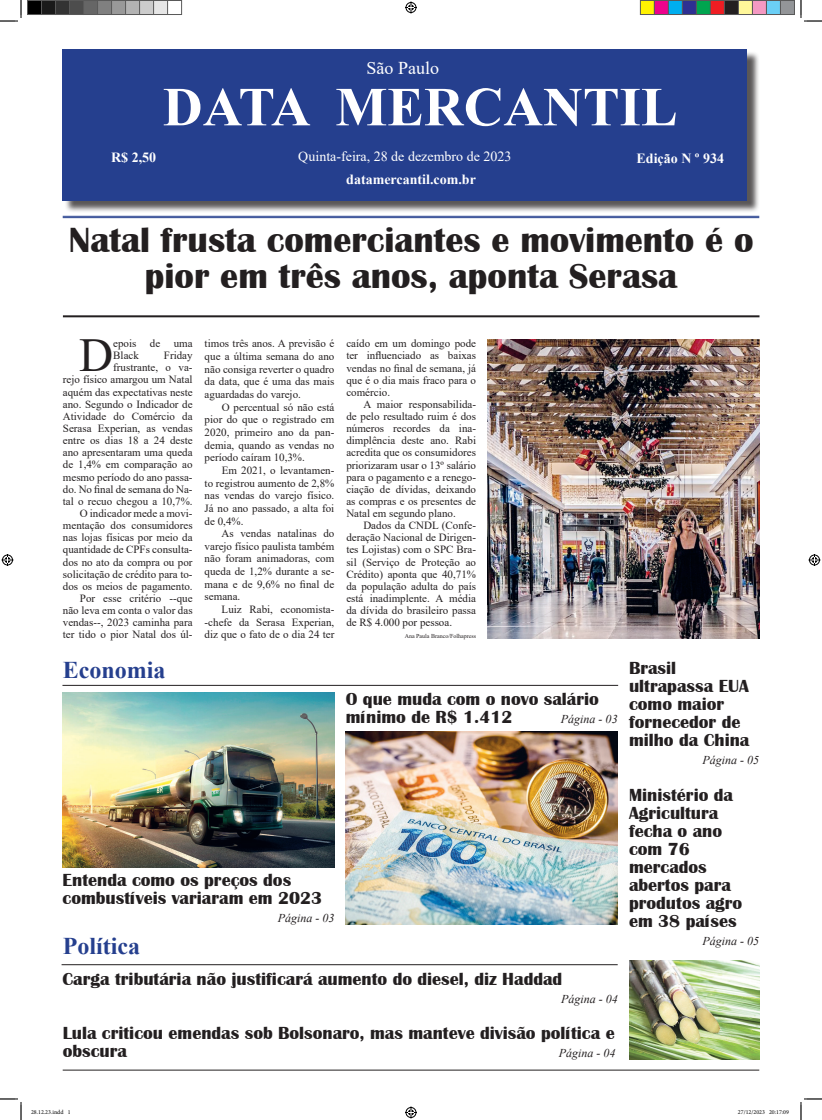
<style>
.page{position:relative;width:822px;height:1120px;background:#fff}
.page>*{position:absolute;margin:0;border:0;box-sizing:border-box;transform-origin:0 0}
.t1{font:700 55px "Times New Roman";color:#fff}
.t2{font:47.2px "Times New Roman";color:#231f20}
.t3{font:700 36px/36px "Britannic";color:#231f20;text-align:center}
.t4{font:700 24px "Times New Roman";color:#253f8e}
.t5{font:700 18px/18px "Britannic";color:#231f20}
.t6{font:18px "Times New Roman";color:#fff}
.t7{font:700 14px "Times New Roman";color:#fff}
.t8{font:14px "Times New Roman";color:#fff}
.t9{font:italic 12px "Times New Roman";color:#231f20}
.t10{font:11px/12.1px "Times New Roman";color:#231f20;text-align:justify}
.t11{font:6px "Minion Pro";color:#000}
.t12{font:6px "Times New Roman";color:#231f20}
</style>
<div class="page">
<div style="left:64px;top:51px;width:695px;height:162px;background:#231f20;opacity:.75"></div>
<div style="left:63px;top:49px;width:684px;height:152px;background:#253f8e"></div>
<hr style="left:63px;top:216px;width:696px;height:1px;background:#253f8e">
<hr style="left:63px;top:217px;width:696px;height:1px;background:#253f8e">
<hr style="left:63px;top:1069px;width:696px;height:1px;background:#231f20">
<hr style="left:63px;top:315px;width:696px;height:2px;background:#231f20">
<hr style="left:62px;top:684px;width:556px;height:1px;background:#231f20">
<hr style="left:62px;top:964px;width:555px;height:1px;background:#231f20">
<img style="left:63px;top:692px;width:272px;height:175px">
<img style="left:346px;top:731px;width:271px;height:193px">
<img style="left:629px;top:960px;width:130px;height:98px">
<img style="left:487px;top:339px;width:272px;height:299px">
<svg style="left:0;top:0;width:22px;height:22px"></svg>
<svg style="left:0;top:1098px;width:22px;height:21px"></svg>
<svg style="left:800px;top:0;width:22px;height:22px"></svg>
<svg style="left:800px;top:1098px;width:22px;height:21px"></svg>
<svg style="left:405px;top:2px;width:12px;height:12px"></svg>
<svg style="left:405px;top:1106px;width:12px;height:12px"></svg>
<svg style="left:2px;top:554px;width:12px;height:12px"></svg>
<svg style="left:808px;top:554px;width:12px;height:12px"></svg>
<div style="left:28px;top:1px;width:14px;height:14px;background:#000"></div>
<div style="left:27px;top:0;width:15px;height:15px;border:1px solid #595959"></div>
<div style="left:42px;top:1px;width:14px;height:14px;background:#1a1a1a"></div>
<div style="left:41px;top:0;width:15px;height:15px;border:1px solid #595959"></div>
<div style="left:56px;top:1px;width:14px;height:14px;background:#333"></div>
<div style="left:55px;top:0;width:15px;height:15px;border:1px solid #595959"></div>
<div style="left:70px;top:1px;width:14px;height:14px;background:#4d4d4d"></div>
<div style="left:69px;top:0;width:15px;height:15px;border:1px solid #595959"></div>
<div style="left:84px;top:1px;width:14px;height:14px;background:#666"></div>
<div style="left:83px;top:0;width:15px;height:15px;border:1px solid #595959"></div>
<div style="left:98px;top:1px;width:14px;height:14px;background:#808080"></div>
<div style="left:97px;top:0;width:15px;height:15px;border:1px solid #595959"></div>
<div style="left:112px;top:1px;width:14px;height:14px;background:#999"></div>
<div style="left:111px;top:0;width:15px;height:15px;border:1px solid #595959"></div>
<div style="left:126px;top:1px;width:14px;height:14px;background:#b3b3b3"></div>
<div style="left:125px;top:0;width:15px;height:15px;border:1px solid #595959"></div>
<div style="left:140px;top:1px;width:14px;height:14px;background:#ccc"></div>
<div style="left:139px;top:0;width:15px;height:15px;border:1px solid #595959"></div>
<div style="left:154px;top:1px;width:14px;height:14px;background:#e6e6e6"></div>
<div style="left:153px;top:0;width:15px;height:15px;border:1px solid #595959"></div>
<div style="left:167px;top:0;width:15px;height:15px;border:1px solid #595959"></div>
<div style="left:640px;top:1px;width:14px;height:14px;background:#fff101"></div>
<div style="left:640px;top:0;width:15px;height:15px;border:1px solid #595959"></div>
<div style="left:654px;top:1px;width:14px;height:14px;background:#ed028c"></div>
<div style="left:654px;top:0;width:15px;height:15px;border:1px solid #595959"></div>
<div style="left:668px;top:1px;width:14px;height:14px;background:#00aeef"></div>
<div style="left:668px;top:0;width:15px;height:15px;border:1px solid #595959"></div>
<div style="left:682px;top:1px;width:14px;height:14px;background:#2e3092"></div>
<div style="left:682px;top:0;width:15px;height:15px;border:1px solid #595959"></div>
<div style="left:696px;top:1px;width:14px;height:14px;background:#00a54f"></div>
<div style="left:696px;top:0;width:15px;height:15px;border:1px solid #595959"></div>
<div style="left:710px;top:1px;width:14px;height:14px;background:#ee1d23"></div>
<div style="left:710px;top:0;width:15px;height:15px;border:1px solid #595959"></div>
<div style="left:724px;top:1px;width:14px;height:14px;background:#231f20"></div>
<div style="left:724px;top:0;width:15px;height:15px;border:1px solid #595959"></div>
<div style="left:738px;top:1px;width:14px;height:14px;background:#fff79a"></div>
<div style="left:738px;top:0;width:15px;height:15px;border:1px solid #595959"></div>
<div style="left:752px;top:1px;width:14px;height:14px;background:#f499c2"></div>
<div style="left:752px;top:0;width:15px;height:15px;border:1px solid #595959"></div>
<div style="left:766px;top:1px;width:14px;height:14px;background:#6bcff6"></div>
<div style="left:766px;top:0;width:15px;height:15px;border:1px solid #595959"></div>
<div style="left:780px;top:1px;width:14px;height:14px;background:#939598"></div>
<div style="left:780px;top:0;width:15px;height:15px;border:1px solid #595959"></div>
<h3 class="t6" style="left:366px;top:56px;width:74px">São Paulo</h3>
<h1 class="t1" style="left:163px;top:67px;width:516px">DATA MERCANTIL</h1>
<p class="t7" style="left:111px;top:147px;width:47px">R$ 2,50</p>
<p class="t8" style="left:298px;top:146px;width:215px">Quinta-feira, 28 de dezembro de 2023</p>
<p class="t7" style="left:636px;top:148px;width:89px">Edição N º 934</p>
<p class="t7" style="left:346px;top:169px;width:131px">datamercantil.com.br</p>
<h3 class="t3" style="left:69px;top:222px;width:686px">Natal frusta comerciantes e movimento é o pior em três anos, aponta Serasa</h3>
<h2 class="t2" style="left:79px;top:322px;width:36px">D</h2>
<p class="t10" style="left:113px;top:337px;width:81px">epois de uma<br>Black</p>
<p class="t10" style="left:63px;top:349px;width:131px;text-align:right">Friday<br>frustrante, o va-<br>rejo físico amargou um Natal aquém das expectativas neste ano. Segundo o Indicador de<br>Atividade do Comércio da<br>Serasa Experian, as vendas entre os dias 18 a 24 deste ano apresentaram uma queda de 1,4% em comparação ao mesmo período do ano passa&shy;do. No final de semana do Na&shy;tal o recuo chegou a 10,7%.<br>O indicador mede a movi&shy;mentação dos consumidores nas lojas físicas por meio da quantidade de CPFs consulta&shy;dos no ato da compra ou por solicitação de crédito para to&shy;dos os meios de pagamento.<br>Por esse critério --que não leva em conta o valor das vendas--, 2023 caminha para ter tido o pior Natal dos úl-</p>
<h3 class="t4" style="left:63px;top:652px;width:104px">Economia</h3>
<p class="t10" style="left:205px;top:337px;width:131px;line-height:12.6px">timos três anos. A previsão é que a última semana do ano não consiga reverter o quadro da data, que é uma das mais aguardadas do varejo.</p>
<p class="t10" style="left:205px;top:400px;width:131px;line-height:12.6px;text-indent:17px">O percentual só não está pior do que o registrado em 2020, primeiro ano da pan&shy;demia, quando as vendas no período caíram 10,3%.</p>
<p class="t10" style="left:205px;top:463px;width:131px;line-height:12.6px;text-indent:17px">Em 2021, o levantamen&shy;to registrou aumento de 2,8% nas vendas do varejo físico.<br>Já no ano passado, a alta foi de 0,4%.</p>
<p class="t10" style="left:205px;top:526px;width:131px;line-height:12.6px;text-indent:17px">As vendas natalinas do varejo físico paulista também não foram animadoras, com queda de 1,2% durante a se&shy;mana e de 9,6% no final de semana.</p>
<p class="t10" style="left:205px;top:602px;width:131px;line-height:12.6px;text-indent:17px">Luiz Rabi, economista--chefe da Serasa Experian, diz que o fato de o dia 24 ter</p>
<p class="t10" style="left:346px;top:337px;width:131px">caído em um domingo pode ter influenciado as baixas vendas no final de semana, já que é o dia mais fraco para o comércio.</p>
<p class="t10" style="left:346px;top:398px;width:131px;text-indent:17px">A maior responsabilida&shy;de pelo resultado ruim é dos números recordes da ina&shy;dimplência deste ano. Rabi acredita que os consumidores priorizaram usar o 13º salário para o pagamento e a renego&shy;ciação de dívidas, deixando as compras e os presentes de Natal em segundo plano.</p>
<p class="t10" style="left:346px;top:519px;width:131px;text-indent:17px">Dados da CNDL (Confe&shy;deração Nacional de Dirigen&shy;tes Lojistas) com o SPC Bra&shy;sil (Serviço de Proteção ao Crédito) aponta que 40,71% da população adulta do país está inadimplente. A média da dívida do brasileiro passa de R$ 4.000 por pessoa.</p>
<p class="t12" style="left:405px;top:632px;width:73px">Ana Paula Branco/Folhapress</p>
<h3 class="t5" style="left:346px;top:689px;width:254px">O que muda com o novo salário mínimo de R$ 1.412</h3>
<p class="t9" style="left:561px;top:710px;width:58px">Página - 03</p>
<h3 class="t5" style="left:63px;top:870px;width:261px">Entenda como os preços dos combustíveis variaram em 2023</h3>
<p class="t9" style="left:278px;top:909px;width:58px">Página - 03</p>
<h3 class="t4" style="left:63px;top:928px;width:79px">Política</h3>
<h3 class="t5" style="left:62px;top:970px;width:501px">Carga tributária não justificará aumento do diesel, diz Haddad</h3>
<p class="t9" style="left:561px;top:990px;width:58px">Página - 04</p>
<h3 class="t5" style="left:63px;top:1024px;width:553px">Lula criticou emendas sob Bolsonaro, mas manteve divisão política e obscura</h3>
<p class="t9" style="left:559px;top:1044px;width:58px">Página - 04</p>
<h3 class="t5" style="left:629px;top:658px;width:122px">Brasil ultrapassa EUA como maior fornecedor de milho da China</h3>
<p class="t9" style="left:702px;top:751px;width:58px">Página - 05</p>
<h3 class="t5" style="left:629px;top:786px;width:115px">Ministério da<br>Agricultura fecha o ano com 76 mercados abertos para produtos agro em 38 países</h3>
<p class="t9" style="left:702px;top:932px;width:58px">Página - 05</p>
<p class="t11" style="left:31px;top:1107px;width:41px">28.12.23.indd 1</p>
<p class="t11" style="left:738px;top:1107px;width:53px">27/12/2023 20:17:09</p>
</div>
